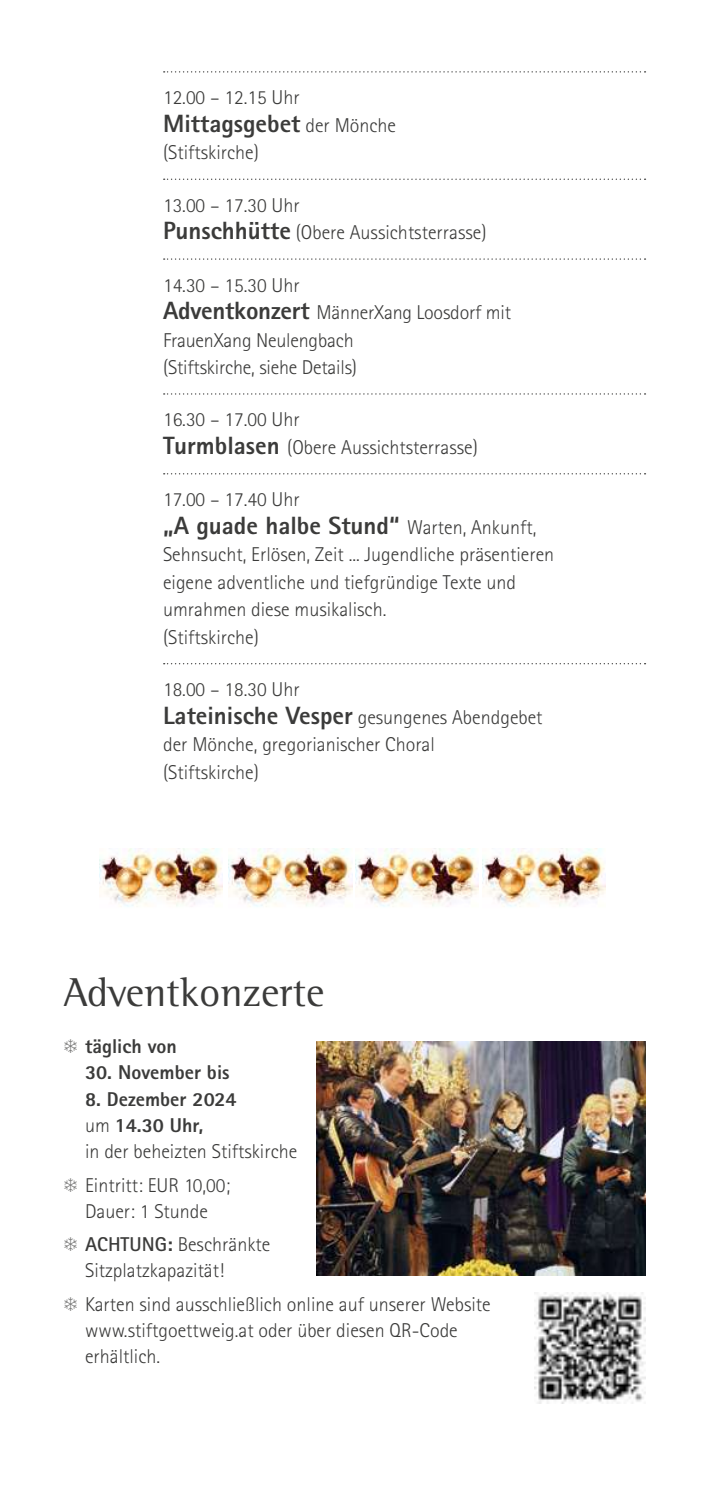
<style>
.page{position:relative;width:709px;height:1489px;background:#fff}
.page>*{position:absolute;margin:0;border:0;box-sizing:border-box;transform-origin:0 0}
.t1{font:41.25px "Rotis Semi Serif Pro";color:#3b3b3a}
.t2{font:800 25px "Rotis Sans Serif Pro";color:#3b3b3a}
.t3{font:300 20px/27.5px "Rotis Sans Serif Pro";color:#3b3b3a}
.t4{font:800 20px "Rotis Sans Serif Pro";color:#3b3b3a}
.s1{font-weight:300;font-size:20px}
.s2{font-weight:800;font-size:25px}
.s3{color:#6f6f6e}
.s4{font-weight:800}
.s5{font-weight:700}
</style>
<div class="page">
<img style="left:229px;top:848px;width:123px;height:59px">
<img style="left:99px;top:848px;width:124px;height:59px">
<img style="left:355px;top:848px;width:124px;height:59px">
<img style="left:482px;top:848px;width:124px;height:59px">
<img style="left:316px;top:1041px;width:329px;height:234px">
<svg style="left:164px;top:71px;width:481px;height:1px"></svg>
<svg style="left:164px;top:179px;width:481px;height:1px"></svg>
<svg style="left:164px;top:258px;width:481px;height:2px"></svg>
<svg style="left:164px;top:393px;width:481px;height:1px"></svg>
<svg style="left:164px;top:473px;width:481px;height:1px"></svg>
<svg style="left:164px;top:663px;width:481px;height:1px"></svg>
<img style="left:534px;top:1292px;width:111px;height:111px">
<p class="t3" style="left:163px;top:84px;width:138px">12.00 – 12.15 Uhr</p>
<p class="t2" style="left:163px;top:107px;width:234px">Mittagsgebet <span class="s1">der Mönche</span></p>
<p class="t3" style="left:163px;top:139px;width:97px">(Stiftskirche)</p>
<p class="t3" style="left:163px;top:191px;width:325px">13.00 – 17.30 Uhr<br><span class="s2">Punschhütte</span> (Obere Aussichtsterrasse)</p>
<p class="t3" style="left:163px;top:271px;width:349px">14.30 – 15.30 Uhr<br><span class="s2">Adventkonzert</span> MännerXang Loosdorf mit<br>FrauenXang Neulengbach<br>(Stiftskirche, siehe Details)</p>
<p class="t3" style="left:163px;top:406px;width:316px">16.30 – 17.00 Uhr<br><span class="s2">Turmblasen</span> (Obere Aussichtsterrasse)</p>
<p class="t3" style="left:163px;top:486px;width:138px">17.00 – 17.40 Uhr</p>
<p class="t2" style="left:163px;top:509px;width:375px">„A guade halbe Stund“ <span class="s1">Warten, Ankunft,</span></p>
<p class="t3" style="left:163px;top:541px;width:393px">Sehnsucht, Erlösen, Zeit ... Jugendliche präsentieren eigene adventliche und tiefgründige Texte und umrahmen diese musikalisch.<br>(Stiftskirche)</p>
<p class="t3" style="left:163px;top:676px;width:381px">18.00 – 18.30 Uhr<br><span class="s2">Lateinische Vesper</span> gesungenes Abendgebet der Mönche, gregorianischer Choral<br>(Stiftskirche)</p>
<h1 class="t1" style="left:64px;top:966px;width:262px">Adventkonzerte</h1>
<p class="t4" style="left:64px;top:1033px;width:115px"><span class="s3">❄</span> täglich von</p>
<p class="t4" style="left:85px;top:1059px;width:146px">30. November bis</p>
<p class="t3" style="left:85px;top:1086px;width:214px;line-height:26.2px"><span class="s4">8. Dezember 2024<br></span>um <span class="s4">14.30 Uhr,<br></span>in der beheizten Stiftskirche</p>
<p class="t3" style="left:64px;top:1171px;width:168px;line-height:26.2px;text-align:center"><span class="s3">❄</span> Eintritt: EUR 10,00;<br>Dauer: 1 Stunde</p>
<p class="t3" style="left:85px;top:1231px;width:187px;line-height:26.2px;text-indent:-21px"><span class="s3">❄</span> <span class="s5">ACHTUNG:</span> Beschränkte<br>Sitzplatzkapazität!</p>
<p class="t3" style="left:85px;top:1290px;width:407px;line-height:26.2px;text-indent:-21px"><span class="s3">❄</span> Karten sind ausschließlich online auf unserer Website www.stiftgoettweig.at oder über diesen QR-Code erhältlich.</p>
</div>
